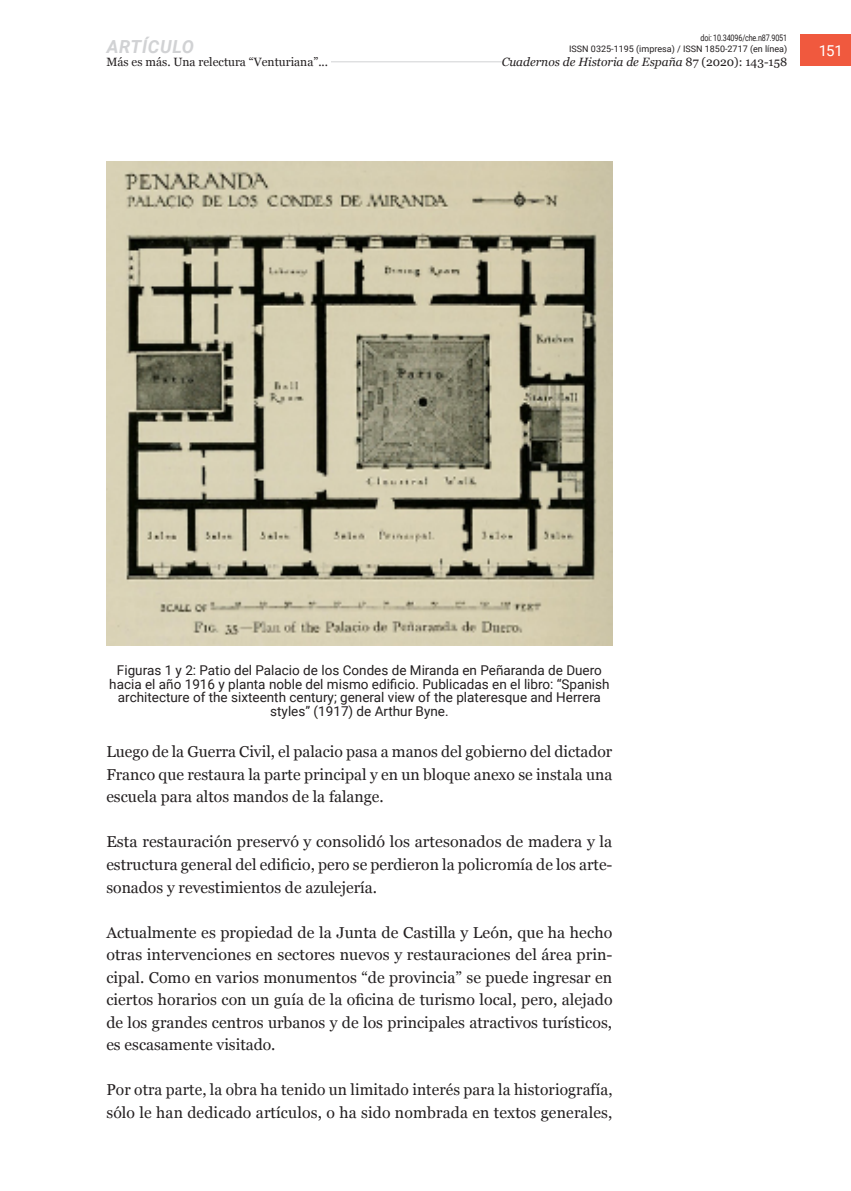
<style>
.page{position:relative;width:851px;height:1191px;background:#fff}
.page>*{position:absolute;margin:0;border:0;box-sizing:border-box;transform-origin:0 0}
.t1{font:italic 700 18px "Roboto";letter-spacing:.035em;color:#d1d2d4}
.art-texto-principal{font:15.75px/22.5px "Georgia";color:#231f20;text-align:justify}
.t2{font:15px "Roboto";color:#fff}
.epigrafe{font:13.5px/13.5px "Roboto";color:#231f20;text-align:center}
.t3{font:italic 12px "Georgia";color:#231f20}
.t4{font:12px "Georgia";color:#231f20}
.t5{font:9px/10.8px "Roboto";color:#231f20;text-align:right;scale:.8 1}
.s1{font-style:normal}
</style>
<div class="page">
<div style="left:799px;top:35px;width:51px;height:31px;background:#f0593e"></div>
<hr style="left:106px;top:61px;width:618px;height:1px;background:#d1d2d4">
<div style="left:501px;top:56px;width:286px;height:15px;background:#fff"></div>
<div style="left:106px;top:56px;width:225px;height:15px;background:#fff"></div>
<img style="left:106px;top:162px;width:506px;height:483px">
<p class="t1" style="left:107px;top:33px;width:89px">ARTÍCULO</p>
<p class="t4" style="left:106px;top:53px;width:223px">Más es más. Una relectura “Venturiana”...</p>
<p class="t5" style="left:569px;top:32px;width:274px">doi: 10.34096/che.n87.9051<br>ISSN 0325-1195 (impresa) / ISSN 1850-2717 (en línea)</p>
<p class="t3" style="left:501px;top:53px;width:287px">Cuadernos de Historia de España <span class="s1">87 (2020): 143-158</span></p>
<p class="t2" style="left:818px;top:40px;width:26px">151</p>
<p class="epigrafe" style="left:109px;top:663px;width:501px">Figuras 1 y 2: Patio del Palacio de los Condes de Miranda en Peñaranda de Duero hacia el año 1916 y planta noble del mismo edificio. Publicadas en el libro: “Spanish architecture of the sixteenth century; general view of the plateresque and Herrera styles” (1917) de Arthur Byne.</p>
<p class="art-texto-principal" style="left:106px;top:740px;width:507px">Luego de la Guerra Civil, el palacio pasa a manos del gobierno del dictador Franco que restaura la parte principal y en un bloque anexo se instala una escuela para altos mandos de la falange.</p>
<p class="art-texto-principal" style="left:106px;top:830px;width:507px">Esta restauración preservó y consolidó los artesonados de madera y la estructura general del edificio, pero se perdieron la policromía de los arte&shy;sonados y revestimientos de azulejería.</p>
<p class="art-texto-principal" style="left:106px;top:920px;width:507px">Actualmente es propiedad de la Junta de Castilla y León, que ha hecho otras intervenciones en sectores nuevos y restauraciones del área prin&shy;cipal. Como en varios monumentos “de provincia” se puede ingresar en ciertos horarios con un guía de la oficina de turismo local, pero, alejado de los grandes centros urbanos y de los principales atractivos turísticos, es escasamente visitado.</p>
<p class="art-texto-principal" style="left:106px;top:1077px;width:507px">Por otra parte, la obra ha tenido un limitado interés para la historiografía, sólo le han dedicado artículos, o ha sido nombrada en textos generales,</p>
</div>
